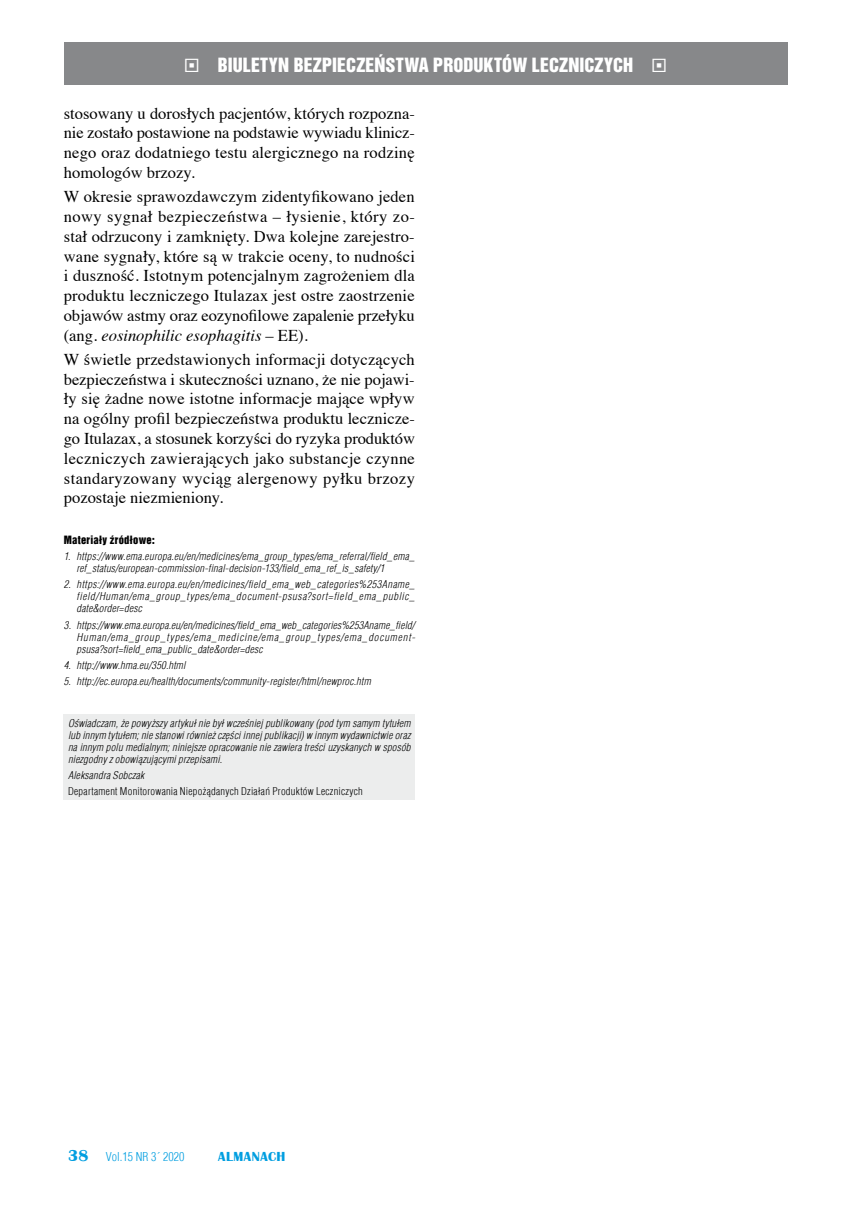
<style>
.page{position:relative;width:851px;height:1212px;background:#fff}
.page>*{position:absolute;margin:0;border:0;box-sizing:border-box;transform-origin:0 0}
.t1{font:18px "Switzerland Inserat";letter-spacing:.005em;color:#fff}
.t2{font:16.5px/19.8px "Times";color:#000;text-align:justify}
.t3{font:700 13.5px "Britannic";letter-spacing:.04em;color:#009ee0}
.t4{font:300 12px "Switzerland Cond";color:#009ee0}
.t5{font:italic 300 10.5px/12px "Switzerland Cond";letter-spacing:.025em;color:#000;text-align:justify}
.t6{font:300 10.5px "Switzerland Cond";letter-spacing:.025em;color:#000}
.t7{font:10.5px "Switzerland Inserat";letter-spacing:.03em;color:#000}
.s1{font-style:italic}
.s2{font-family:"Britannic";font-weight:700;font-size:16.5px}
</style>
<div class="page">
<div style="left:64px;top:714px;width:351px;height:85px;background:#eceded"></div>
<div style="left:64px;top:43px;width:723px;height:42px;background:#87888a"></div>
<h1 class="t1" style="left:184px;top:53px;width:484px">◻ BIULETYN BEZPIECZEŃSTWA PRODUKTÓW LECZNICZYCH ◻</h1>
<h2 class="t2" style="left:64px;top:102px;width:352px">stosowany u dorosłych pacjentów, których rozpozna&shy;nie zostało postawione na podstawie wywiadu klinicz&shy;nego oraz dodatniego testu alergicznego na rodzinę homologów brzozy.</h2>
<p class="t2" style="left:64px;top:185px;width:352px">W okresie sprawozdawczym zidentyfikowano jeden nowy sygnał bezpieczeństwa – łysienie, który zo&shy;stał odrzucony i zamknięty. Dwa kolejne zarejestro&shy;wane sygnały, które są w trakcie oceny, to nudności i duszność. Istotnym potencjalnym zagrożeniem dla produktu leczniczego Itulazax jest ostre zaostrzenie objawów astmy oraz eozynofilowe zapalenie przełyku (ang. <span class="s1">eosinophilic esophagitis</span> – EE).</p>
<p class="t2" style="left:64px;top:348px;width:352px">W świetle przedstawionych informacji dotyczących bezpieczeństwa i skuteczności uznano, że nie pojawi&shy;ły się żadne nowe istotne informacje mające wpływ na ogólny profil bezpieczeństwa produktu lecznicze&shy;go Itulazax, a stosunek korzyści do ryzyka produktów leczniczych zawierających jako substancje czynne standaryzowany wyciąg alergenowy pyłku brzozy pozostaje niezmieniony.</p>
<p class="t7" style="left:64px;top:533px;width:92px">Materiały źródłowe:</p>
<p class="t5" style="left:77px;top:550px;width:340px;text-indent:-13px">1. https://www.ema.europa.eu/en/medicines/ema_group_types/ema_referral/field_ema_ ref_status/european-commission-final-decision-133/field_ema_ref_is_safety/1</p>
<p class="t5" style="left:77px;top:578px;width:340px;text-indent:-13px">2. https://www.ema.europa.eu/en/medicines/field_ema_web_categories%253Aname_ field/Human/ema_group_types/ema_document-psusa?sort=field_ema_public_ date&amp;order=desc</p>
<p class="t5" style="left:77px;top:619px;width:340px;text-indent:-13px">3. https://www.ema.europa.eu/en/medicines/field_ema_web_categories%253Aname_field/ Human/ema_group_types/ema_medicine/ema_group_types/ema_document&shy;psusa?sort=field_ema_public_date&amp;order=desc</p>
<p class="t5" style="left:64px;top:659px;width:123px">4. http://www.hma.eu/350.html</p>
<p class="t5" style="left:64px;top:675px;width:308px">5. http://ec.europa.eu/health/documents/community-register/html/newproc.htm</p>
<p class="t5" style="left:68px;top:717px;width:344px">Oświadczam, że powyższy artykuł nie był wcześniej publikowany (pod tym samym tytułem lub innym tytułem; nie stanowi również części innej publikacji) w innym wydawnictwie oraz na innym polu medialnym; niniejsze opracowanie nie zawiera treści uzyskanych w sposób niezgodny z obowiązującymi przepisami.</p>
<p class="t5" style="left:68px;top:769px;width:78px">Aleksandra Sobczak</p>
<p class="t6" style="left:68px;top:785px;width:296px">Departament Monitorowania Niepożądanych Działań Produktów Leczniczych</p>
<p class="t4" style="left:68px;top:1149px;width:118px"><span class="s2">38</span> Vol.15 NR 3´ 2020</p>
<p class="t3" style="left:218px;top:1148px;width:69px">ALMANACH</p>
</div>
